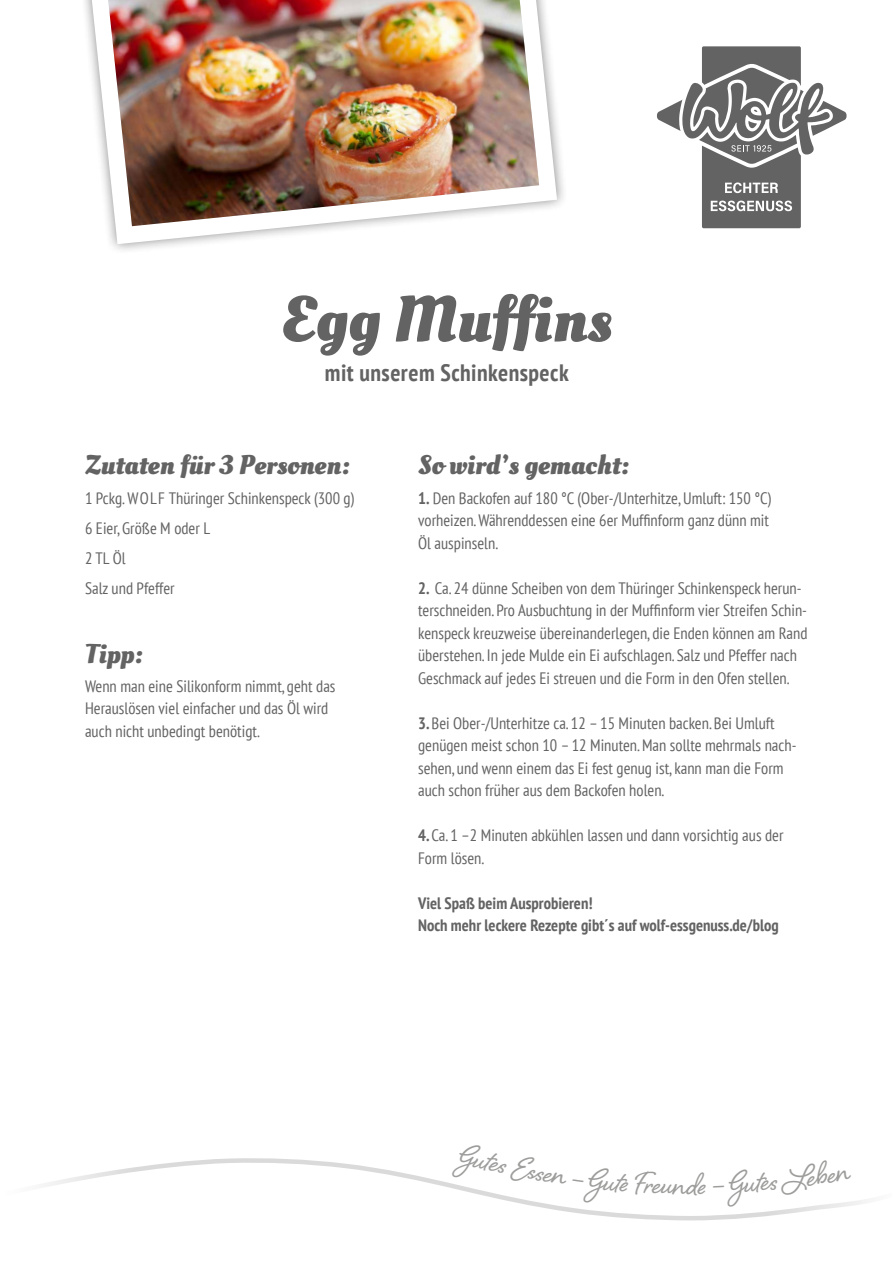
<style>
.page{position:relative;width:893px;height:1263px;background:#fff}
.page>*{position:absolute;margin:0;border:0;box-sizing:border-box;transform-origin:0 0}
.t1{font:700 64.5px "Oleo Script";color:#646363}
.t2{font:39px "Shelby";color:#9d9d9c}
.t3{font:700 27px "Oleo Script";color:#646363}
.t4{font:700 condensed 23.7px "PT Sans";letter-spacing:.02em;color:#646363}
.t5{font:condensed 16.5px/22.5px "PT Sans";color:#646363}
.t6{font:700 condensed 16.5px/22.5px "PT Sans";color:#646363}
.s1{font-weight:700}
</style>
<div class="page">
<div style="left:72px;top:0;width:496px;height:255px;background:#000;opacity:.46"></div>
<svg style="left:92px;top:0;width:465px;height:244px"></svg>
<img style="left:108px;top:0;width:431px;height:226px">
<div style="left:702px;top:46px;width:99px;height:182px;background:#646363;border-radius:2px"></div>
<svg style="left:657px;top:64px;width:190px;height:104px"></svg>
<svg style="left:725px;top:182px;width:53px;height:11px"></svg>
<svg style="left:711px;top:201px;width:81px;height:10px"></svg>
<svg style="left:46px;top:1158px;width:820px;height:63px"></svg>
<svg style="left:452px;top:1158px;width:176px;height:46px"></svg>
<svg style="left:634px;top:1171px;width:72px;height:25px"></svg>
<svg style="left:713px;top:1160px;width:138px;height:47px"></svg>
<h1 class="t1" style="left:281px;top:280px;width:333px">Egg Muffins</h1>
<h3 class="t4" style="left:325px;top:357px;width:245px">mit unserem Schinkenspeck</h3>
<h3 class="t3" style="left:85px;top:448px;width:267px">Zutaten für 3 Personen:</h3>
<p class="t5" style="left:85px;top:482px;width:271px;line-height:30px">1 Pckg. WOLF Thüringer Schinkenspeck (300 g)<br>6 Eier, Größe M oder L<br>2 TL Öl<br>Salz und Pfeffer</p>
<h3 class="t3" style="left:85px;top:638px;width:60px">Tipp:</h3>
<p class="t5" style="left:85px;top:674px;width:252px">Wenn man eine Silikonform nimmt, geht das<br>Herauslösen viel einfacher und das Öl wird auch nicht unbedingt benötigt.</p>
<h3 class="t3" style="left:418px;top:448px;width:213px">So wird’s gemacht:</h3>
<p class="t5" style="left:418px;top:486px;width:355px"><span class="s1">1.</span> Den Backofen auf 180 °C (Ober-/Unterhitze, Umluft: 150 °C) vorheizen. Währenddessen eine 6er Muffinform ganz dünn mit<br>Öl auspinseln.</p>
<p class="t5" style="left:418px;top:576px;width:391px"><span class="s1">2.</span> Ca. 24 dünne Scheiben von dem Thüringer Schinkenspeck herun&shy;terschneiden. Pro Ausbuchtung in der Muffinform vier Streifen Schin&shy;kenspeck kreuzweise übereinanderlegen, die Enden können am Rand überstehen. In jede Mulde ein Ei aufschlagen. Salz und Pfeffer nach Geschmack auf jedes Ei streuen und die Form in den Ofen stellen.</p>
<p class="t5" style="left:418px;top:711px;width:380px"><span class="s1">3.</span> Bei Ober-/Unterhitze ca. 12 – 15 Minuten backen. Bei Umluft genügen meist schon 10 – 12 Minuten. Man sollte mehrmals nach&shy;sehen, und wenn einem das Ei fest genug ist, kann man die Form auch schon früher aus dem Backofen holen.</p>
<p class="t5" style="left:418px;top:824px;width:367px"><span class="s1">4.</span> Ca. 1 –2 Minuten abkühlen lassen und dann vorsichtig aus der<br>Form lösen.</p>
<p class="t6" style="left:418px;top:891px;width:362px">Viel Spaß beim Ausprobieren!<br>Noch mehr leckere Rezepte gibt´s auf wolf-essgenuss.de/blog</p>
<h2 class="t2" style="left:652px;top:1157px;width:10px">e</h2>
</div>
